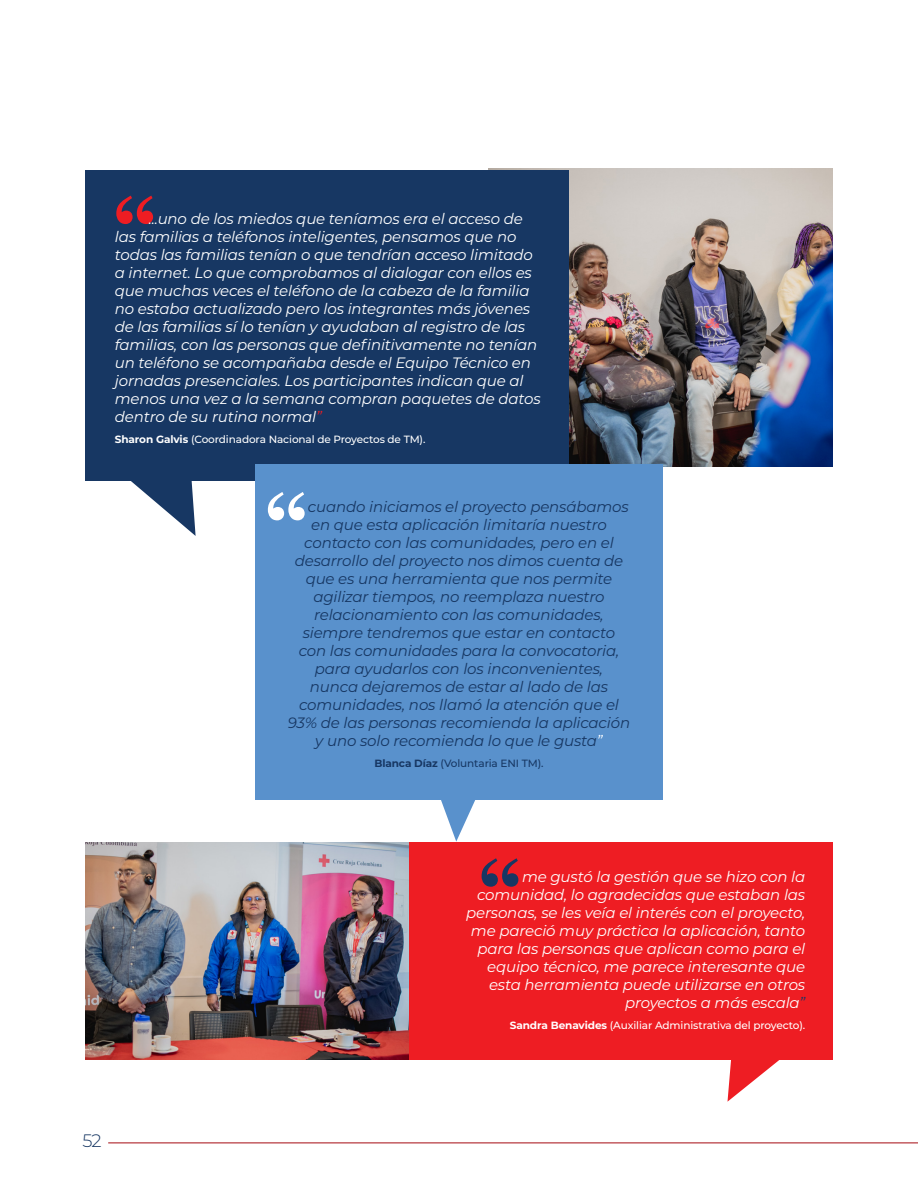
<style>
.page{position:relative;width:918px;height:1188px;background:#fff}
.page>*{position:absolute;margin:0;border:0;box-sizing:border-box;transform-origin:0 0}
.t1{font:300 18px "Montserrat";color:#173763}
.comillas{font:italic 15px/18px "Montserrat";letter-spacing:-.01em;color:#fff;text-align:right}
.comillas-2{font:italic 15px "Montserrat";letter-spacing:-.01em;color:#173763}
.comillas-3{font:500 10.5px "Montserrat";letter-spacing:-.01em;color:#fff}
.comillas-4{font:500 10.5px "Montserrat";letter-spacing:-.01em;color:#173763}
.s1{color:#ee1d23}
.s2{font-weight:700}
.s3{color:#fff}
.s4{color:#173763}
</style>
<div class="page">
<hr style="left:108px;top:1143px;width:810px;height:1px;background:#a50a11">
<img style="left:85px;top:842px;width:325px;height:217px">
<div style="left:410px;top:842px;width:423px;height:217px;background:#ee1d23"></div>
<svg style="left:728px;top:1059px;width:69px;height:43px"></svg>
<img style="left:488px;top:169px;width:344px;height:297px">
<div style="left:85px;top:170px;width:483px;height:311px;background:#173763"></div>
<svg style="left:116px;top:196px;width:37px;height:28px"></svg>
<svg style="left:131px;top:481px;width:65px;height:55px"></svg>
<div style="left:255px;top:464px;width:408px;height:336px;background:#5991cc"></div>
<svg style="left:441px;top:800px;width:34px;height:42px"></svg>
<svg style="left:268px;top:492px;width:37px;height:28px"></svg>
<svg style="left:482px;top:858px;width:36px;height:29px"></svg>
<p class="comillas" style="left:115px;top:209px;width:427px;text-align:left;text-indent:34px">...uno de los miedos que teníamos era el acceso de las familias a teléfonos inteligentes, pensamos que no todas las familias tenían o que tendrían acceso limitado a internet. Lo que comprobamos al dialogar con ellos es que muchas veces el teléfono de la cabeza de la familia no estaba actualizado pero los integrantes más jóvenes de las familias sí lo tenían y ayudaban al registro de las familias, con las personas que definitivamente no tenían un teléfono se acompañaba desde el Equipo Técnico en jornadas presenciales. Los participantes indican que al menos una vez a la semana compran paquetes de datos dentro de su rutina normal<span class="s1">”</span></p>
<p class="comillas-3" style="left:115px;top:432px;width:312px"><span class="s2">Sharon Galvis</span> (Coordinadora Nacional de Proyectos de TM).</p>
<p class="comillas-2" style="left:308px;top:496px;width:322px">cuando iniciamos el proyecto pensábamos</p>
<p class="comillas-2" style="left:311px;top:514px;width:297px">en que esta aplicación limitaría nuestro</p>
<p class="comillas-2" style="left:304px;top:532px;width:311px">contacto con las comunidades, pero en el</p>
<p class="comillas-2" style="left:295px;top:550px;width:330px">desarrollo del proyecto nos dimos cuenta de</p>
<p class="comillas-2" style="left:306px;top:568px;width:308px">que es una herramienta que nos permite</p>
<p class="comillas-2" style="left:313px;top:586px;width:293px">agilizar tiempos, no reemplaza nuestro</p>
<p class="comillas-2" style="left:314px;top:604px;width:291px">relacionamiento con las comunidades,</p>
<p class="comillas-2" style="left:303px;top:622px;width:314px">siempre tendremos que estar en contacto</p>
<p class="comillas-2" style="left:299px;top:640px;width:322px">con las comunidades para la convocatoria,</p>
<p class="comillas-2" style="left:315px;top:658px;width:290px">para ayudarlos con los inconvenientes,</p>
<p class="comillas-2" style="left:310px;top:676px;width:300px">nunca dejaremos de estar al lado de las</p>
<p class="comillas-2" style="left:299px;top:694px;width:321px">comunidades, nos llamó la atención que el</p>
<p class="comillas-2" style="left:288px;top:712px;width:344px">93% de las personas recomienda la aplicación</p>
<p class="comillas-2" style="left:315px;top:730px;width:289px">y uno solo recomienda lo que le gusta<span class="s3">”</span></p>
<p class="comillas-4" style="left:374px;top:756px;width:171px"><span class="s2">Blanca Díaz</span> (Voluntaria ENI TM).</p>
<p class="comillas" style="left:466px;top:867px;width:341px">me gustó la gestión que se hizo con la comunidad, lo agradecidas que estaban las personas, se les veía el interés con el proyecto, me pareció muy práctica la aplicación, tanto para las personas que aplican como para el equipo técnico, me parece interesante que esta herramienta puede utilizarse en otros proyectos a más escala<span class="s4">”</span></p>
<p class="comillas-3" style="left:510px;top:1018px;width:297px"><span class="s2">Sandra Benavides</span> (Auxiliar Administrativa del proyecto).</p>
<p class="t1" style="left:82px;top:1128px;width:21px">52</p>
</div>
